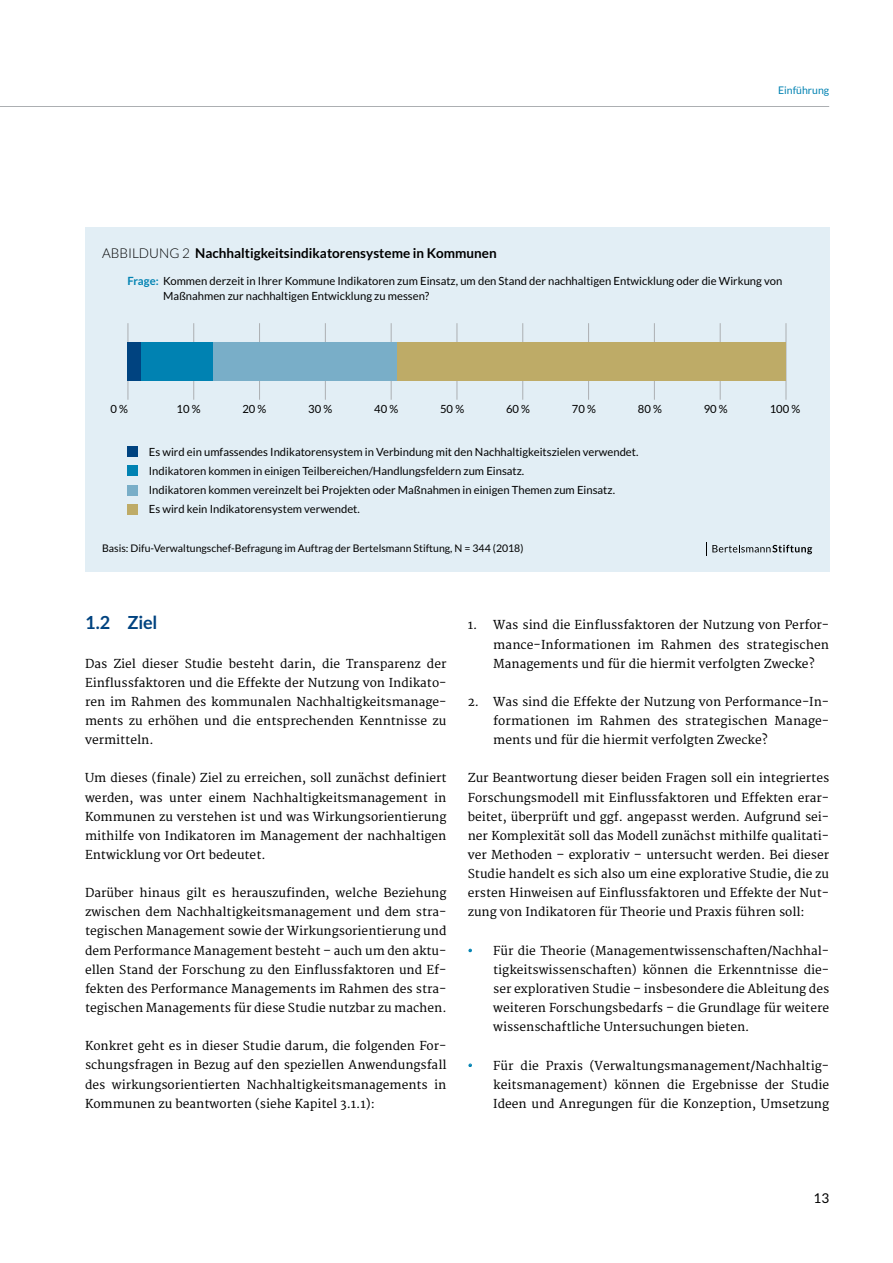
<style>
.page{position:relative;width:893px;height:1263px;background:#fff}
.page>*{position:absolute;margin:0;border:0;box-sizing:border-box;transform-origin:0 0}
.t1{font:700 18px "Lato";color:#004380}
.t2{font:700 13.5px "Lato";color:#000}
.t3{font:13.5px "Lato";color:#000}
.t4{font:12px/19.2px "Merriweather";color:#000;text-align:justify}
.t5{font:11.25px/19.2px "Lato";color:#000}
.t6{font:10.5px "Lato";color:#000}
.t7{font:10.5px "Lato";color:#0082b2}
.s1{font-weight:300}
.s2{font-weight:700;color:#0082b2}
.s3{color:#0082b2}
</style>
<div class="page">
<hr style="left:0;top:106px;width:829px;height:1px;background:#acafb2">
<div style="left:85px;top:227px;width:744px;height:345px;background:#e2eef5"></div>
<hr style="left:128px;top:323px;width:1px;height:77px;background:#acafb2">
<hr style="left:786px;top:323px;width:1px;height:77px;background:#acafb2">
<hr style="left:259px;top:323px;width:1px;height:77px;background:#acafb2">
<hr style="left:325px;top:323px;width:1px;height:77px;background:#acafb2">
<hr style="left:391px;top:323px;width:1px;height:77px;background:#acafb2">
<hr style="left:457px;top:323px;width:1px;height:77px;background:#acafb2">
<hr style="left:588px;top:323px;width:1px;height:77px;background:#acafb2">
<hr style="left:654px;top:323px;width:1px;height:77px;background:#acafb2">
<hr style="left:720px;top:323px;width:1px;height:77px;background:#acafb2">
<hr style="left:522px;top:323px;width:1px;height:77px;background:#acafb2">
<hr style="left:193px;top:323px;width:1px;height:77px;background:#acafb2">
<div style="left:141px;top:342px;width:72px;height:39px;background:#0082b2"></div>
<div style="left:213px;top:342px;width:185px;height:39px;background:#79aec8"></div>
<div style="left:397px;top:342px;width:389px;height:39px;background:#beab67"></div>
<div style="left:128px;top:446px;width:10px;height:11px;background:#004380"></div>
<div style="left:128px;top:466px;width:10px;height:10px;background:#0082b2"></div>
<div style="left:128px;top:485px;width:10px;height:10px;background:#79aec8"></div>
<div style="left:128px;top:342px;width:13px;height:39px;background:#004380"></div>
<div style="left:128px;top:504px;width:10px;height:10px;background:#beab67"></div>
<svg style="left:706px;top:542px;width:106px;height:13px"></svg>
<p class="t2" style="left:102px;top:245px;width:396px"><span class="s1">ABBILDUNG 2</span> Nachhaltigkeitsindikatorensysteme in Kommunen</p>
<p class="t7" style="left:778px;top:84px;width:53px">Einführung</p>
<p class="t5" style="left:163px;top:274px;width:621px;line-height:15px;text-indent:-35px"><span class="s2">Frage:</span> Kommen derzeit in Ihrer Kommune Indikatoren zum Einsatz, um den Stand der nachhaltigen Entwicklung oder die Wirkung von<br>Maßnahmen zur nachhaltigen Entwicklung zu messen?</p>
<p class="t5" style="left:111px;top:399px;width:19px">0 %</p>
<p class="t5" style="left:176px;top:399px;width:26px">10 %</p>
<p class="t5" style="left:242px;top:399px;width:26px">20 %</p>
<p class="t5" style="left:308px;top:399px;width:26px">30 %</p>
<p class="t5" style="left:374px;top:399px;width:26px">40 %</p>
<p class="t5" style="left:440px;top:399px;width:26px">50 %</p>
<p class="t5" style="left:506px;top:399px;width:26px">60 %</p>
<p class="t5" style="left:572px;top:399px;width:26px">70 %</p>
<p class="t5" style="left:638px;top:399px;width:26px">80 %</p>
<p class="t5" style="left:704px;top:399px;width:26px">90 %</p>
<p class="t5" style="left:770px;top:399px;width:32px">100 %</p>
<p class="t5" style="left:149px;top:442px;width:491px">Es wird ein umfassendes Indikatorensystem in Verbindung mit den Nachhaltigkeitszielen verwendet.<br>Indikatoren kommen in einigen Teilbereichen/Handlungsfeldern zum Einsatz.<br>Indikatoren kommen vereinzelt bei Projekten oder Maßnahmen in einigen Themen zum Einsatz.<br>Es wird kein Indikatorensystem verwendet.</p>
<p class="t6" style="left:102px;top:542px;width:423px">Basis: Difu-Verwaltungschef-Befragung im Auftrag der Bertelsmann Stiftung, N = 344 (2018)</p>
<h1 class="t1" style="left:85px;top:612px;width:74px">1.2 Ziel</h1>
<p class="t4" style="left:85px;top:654px;width:363px">Das Ziel dieser Studie besteht darin, die Transparenz der Einflussfaktoren und die Effekte der Nutzung von Indikato&shy;ren im Rahmen des kommunalen Nachhaltigkeitsmanage&shy;ments zu erhöhen und die entsprechenden Kenntnisse zu vermitteln.</p>
<p class="t4" style="left:85px;top:769px;width:363px">Um dieses (finale) Ziel zu erreichen, soll zunächst definiert werden, was unter einem Nachhaltigkeitsmanagement in Kommunen zu verstehen ist und was Wirkungsorientierung mithilfe von Indikatoren im Management der nachhaltigen Entwicklung vor Ort bedeutet.</p>
<p class="t4" style="left:85px;top:884px;width:363px">Darüber hinaus gilt es herauszufinden, welche Beziehung zwischen dem Nachhaltigkeitsmanagement und dem stra&shy;tegischen Management sowie der Wirkungsorientierung und dem Performance Management besteht – auch um den aktu&shy;ellen Stand der Forschung zu den Einflussfaktoren und Ef&shy;fekten des Performance Managements im Rahmen des stra&shy;tegischen Managements für diese Studie nutzbar zu machen.</p>
<p class="t4" style="left:85px;top:1037px;width:363px">Konkret geht es in dieser Studie darum, die folgenden For&shy;schungsfragen in Bezug auf den speziellen Anwendungsfall des wirkungsorientierten Nachhaltigkeitsmanagements in Kommunen zu beantworten (siehe Kapitel 3.1.1):</p>
<p class="t4" style="left:493px;top:616px;width:337px;text-indent:-26px">1. Was sind die Einflussfaktoren der Nutzung von Perfor&shy;mance-Informationen im Rahmen des strategischen Managements und für die hiermit verfolgten Zwecke?</p>
<p class="t4" style="left:493px;top:692px;width:337px;text-indent:-26px">2. Was sind die Effekte der Nutzung von Performance-In&shy;formationen im Rahmen des strategischen Manage&shy;ments und für die hiermit verfolgten Zwecke?</p>
<p class="t4" style="left:468px;top:769px;width:363px">Zur Beantwortung dieser beiden Fragen soll ein integriertes Forschungsmodell mit Einflussfaktoren und Effekten erar&shy;beitet, überprüft und ggf. angepasst werden. Aufgrund sei&shy;ner Komplexität soll das Modell zunächst mithilfe qualitati&shy;ver Methoden – explorativ – untersucht werden. Bei dieser Studie handelt es sich also um eine explorative Studie, die zu ersten Hinweisen auf Einflussfaktoren und Effekte der Nut&shy;zung von Indikatoren für Theorie und Praxis führen soll:</p>
<p class="t4" style="left:493px;top:941px;width:337px;text-indent:-26px"><span class="s3">•</span> Für die Theorie (Managementwissenschaften/Nachhal&shy;tigkeitswissenschaften) können die Erkenntnisse die&shy;ser explorativen Studie – insbesondere die Ableitung des weiteren Forschungsbedarfs – die Grundlage für weitere wissenschaftliche Untersuchungen bieten.</p>
<p class="t4" style="left:493px;top:1056px;width:337px;text-indent:-26px"><span class="s3">•</span> Für die Praxis (Verwaltungsmanagement/Nachhaltig&shy;keitsmanagement) können die Ergebnisse der Studie Ideen und Anregungen für die Konzeption, Umsetzung</p>
<p class="t3" style="left:813px;top:1191px;width:17px">13</p>
</div>
